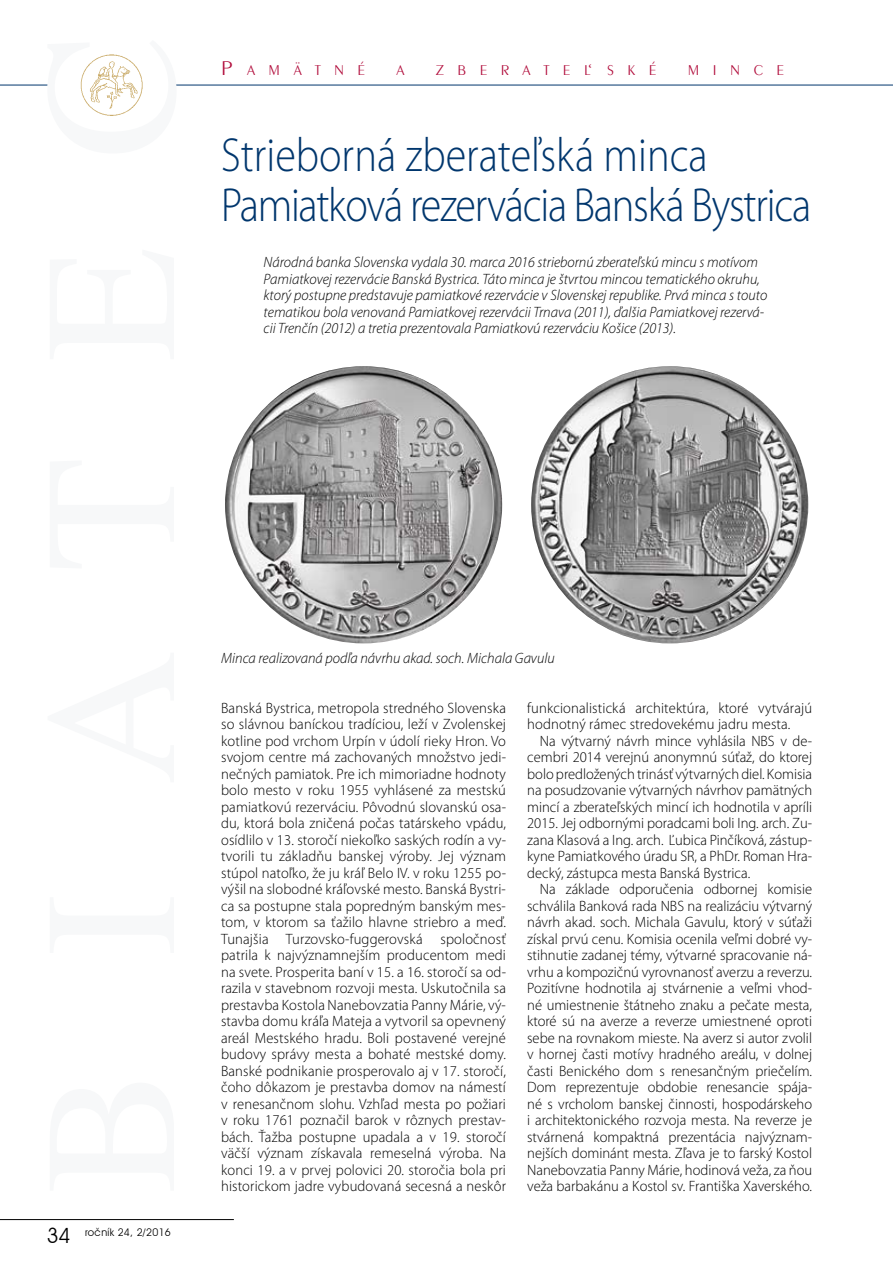
<style>
.page{position:relative;width:893px;height:1263px;background:#fff}
.page>*{position:absolute;margin:0;border:0;box-sizing:border-box;transform-origin:0 0}
.t1{font:300 48px/49.5px "Myriad Pro";letter-spacing:-.02em;color:#00366d;scale:.88 1}
.t2{font:300 15px/16.5px "Myriad Pro";letter-spacing:.01em;color:#000;text-align:justify}
.t3{font:italic 300 15px/16.5px "Myriad Pro";color:#000}
.t4{font:15px "Exotc 350 Lt BTCE Light";letter-spacing:.9em;color:#b10c3b}
.t5{font:10.5px "Avant Garde IT Cby BT";letter-spacing:.03em;color:#000}
.s1{font-size:21px}
.s2{font-family:"Minion Pro"}
</style>
<div class="page">
<hr style="left:0;top:85px;width:893px;height:1px;background:#00366d">
<div style="left:48px;top:55px;width:128px;height:60px;background:#fff;border-radius:50%"></div>
<img style="left:80px;top:54px;width:63px;height:62px">
<hr style="left:0;top:1219px;width:234px;height:1px;background:#000">
<img style="left:225px;top:366px;width:277px;height:277px;border-radius:139px">
<img style="left:531px;top:366px;width:277px;height:277px;border-radius:139px">
<p class="t4" style="left:221px;top:60px;width:146px"><span class="s1">P</span> AMÄTN É</p>
<p class="t4" style="left:397px;top:60px;width:9px">A</p>
<p class="t4" style="left:436px;top:60px;width:222px">ZBERATEL<span class="s2">‘</span> SKÉ</p>
<p class="t4" style="left:688px;top:60px;width:98px">MIN CE</p>
<h1 class="t1" style="left:221px;top:131px;width:672px">Strieborná zberateľská minca<br>Pamiatková rezervácia Banská Bystrica</h1>
<p class="t3" style="left:264px;top:254px;width:505px">Národná banka Slovenska vydala 30. marca 2016 striebornú zberateľskú mincu s motívom Pamiatkovej rezervácie Banská Bystrica. Táto minca je štvrtou mincou tematického okruhu, ktorý postupne predstavuje pamiatkové rezervácie v Slovenskej republike. Prvá minca s touto tematikou bola venovaná Pamiatkovej rezervácii Trnava (2011), ďalšia Pamiatkovej rezervá&shy;cii Trenčín (2012) a tretia prezentovala Pamiatkovú rezerváciu Košice (2013).</p>
<p class="t5" style="left:47px;top:1226px;width:126px"><span class="s1">34</span> ročník 24, 2/2016</p>
<p class="t3" style="left:221px;top:650px;width:335px">Minca realizovaná podľa návrhu akad. soch. Michala Gavulu</p>
<p class="t2" style="left:221px;top:700px;width:286px">Banská Bystrica, metropola stredného Slovenska so slávnou baníckou tradíciou, leží v Zvolenskej kotline pod vrchom Urpín v údolí rieky Hron. Vo svojom centre má zachovaných množstvo jedi&shy;nečných pamiatok. Pre ich mimoriadne hodnoty bolo mesto v roku 1955 vyhlásené za mestskú pamiatkovú rezerváciu. Pôvodnú slovanskú osa&shy;du, ktorá bola zničená počas tatárskeho vpádu, osídlilo v 13. storočí niekoľko saských rodín a vy&shy;tvorili tu základňu banskej výroby. Jej význam stúpol natoľko, že ju kráľ Belo IV. v roku 1255 po&shy;výšil na slobodné kráľovské mesto. Banská Bystri&shy;ca sa postupne stala popredným banským mes&shy;tom, v ktorom sa ťažilo hlavne striebro a meď.<br>Tunajšia Turzovsko-fuggerovská spoločnosť patrila k najvýznamnejším producentom medi na svete. Prosperita baní v 15. a 16. storočí sa od&shy;razila v stavebnom rozvoji mesta. Uskutočnila sa prestavba Kostola Nanebovzatia Panny Márie, vý&shy;stavba domu kráľa Mateja a vytvoril sa opevnený areál Mestského hradu. Boli postavené verejné budovy správy mesta a bohaté mestské domy.<br>Banské podnikanie prosperovalo aj v 17. storočí, čoho dôkazom je prestavba domov na námestí v renesančnom slohu. Vzhľad mesta po požiari v roku 1761 poznačil barok v rôznych prestav&shy;bách. Ťažba postupne upadala a v 19. storočí väčší význam získavala remeselná výroba. Na konci 19. a v prvej polovici 20. storočia bola pri historickom jadre vybudovaná secesná a neskôr</p>
<p class="t2" style="left:527px;top:700px;width:286px">funkcionalistická architektúra, ktoré vytvárajú hodnotný rámec stredovekému jadru mesta.</p>
<p class="t2" style="left:527px;top:733px;width:286px;text-indent:13px">Na výtvarný návrh mince vyhlásila NBS v de&shy;cembri 2014 verejnú anonymnú súťaž, do ktorej bolo predložených trinásť výtvarných diel. Komisia na posudzovanie výtvarných návrhov pamätných mincí a zberateľských mincí ich hodnotila v apríli 2015. Jej odbornými poradcami boli Ing. arch. Zu&shy;zana Klasová a Ing. arch. Ľubica Pinčíková, zástup&shy;kyne Pamiatkového úradu SR, a PhDr. Roman Hra&shy;decký, zástupca mesta Banská Bystrica.</p>
<p class="t2" style="left:527px;top:881px;width:286px;text-indent:13px">Na základe odporučenia odbornej komisie schválila Banková rada NBS na realizáciu výtvarný návrh akad. soch. Michala Gavulu, ktorý v súťaži získal prvú cenu. Komisia ocenila veľmi dobré vy&shy;stihnutie zadanej témy, výtvarné spracovanie ná&shy;vrhu a kompozičnú vyrovnanosť averzu a reverzu.<br>Pozitívne hodnotila aj stvárnenie a veľmi vhod&shy;né umiestnenie štátneho znaku a pečate mesta, ktoré sú na averze a reverze umiestnené oproti sebe na rovnakom mieste. Na averz si autor zvolil v hornej časti motívy hradného areálu, v dolnej časti Benického dom s renesančným priečelím.<br>Dom reprezentuje obdobie renesancie spája&shy;né s vrcholom banskej činnosti, hospodárskeho i architektonického rozvoja mesta. Na reverze je stvárnená kompaktná prezentácia najvýznam&shy;nejších dominánt mesta. Zľava je to farský Kostol Nanebovzatia Panny Márie, hodinová veža, za ňou veža barbakánu a Kostol sv. Františka Xaverského.</p>
</div>
